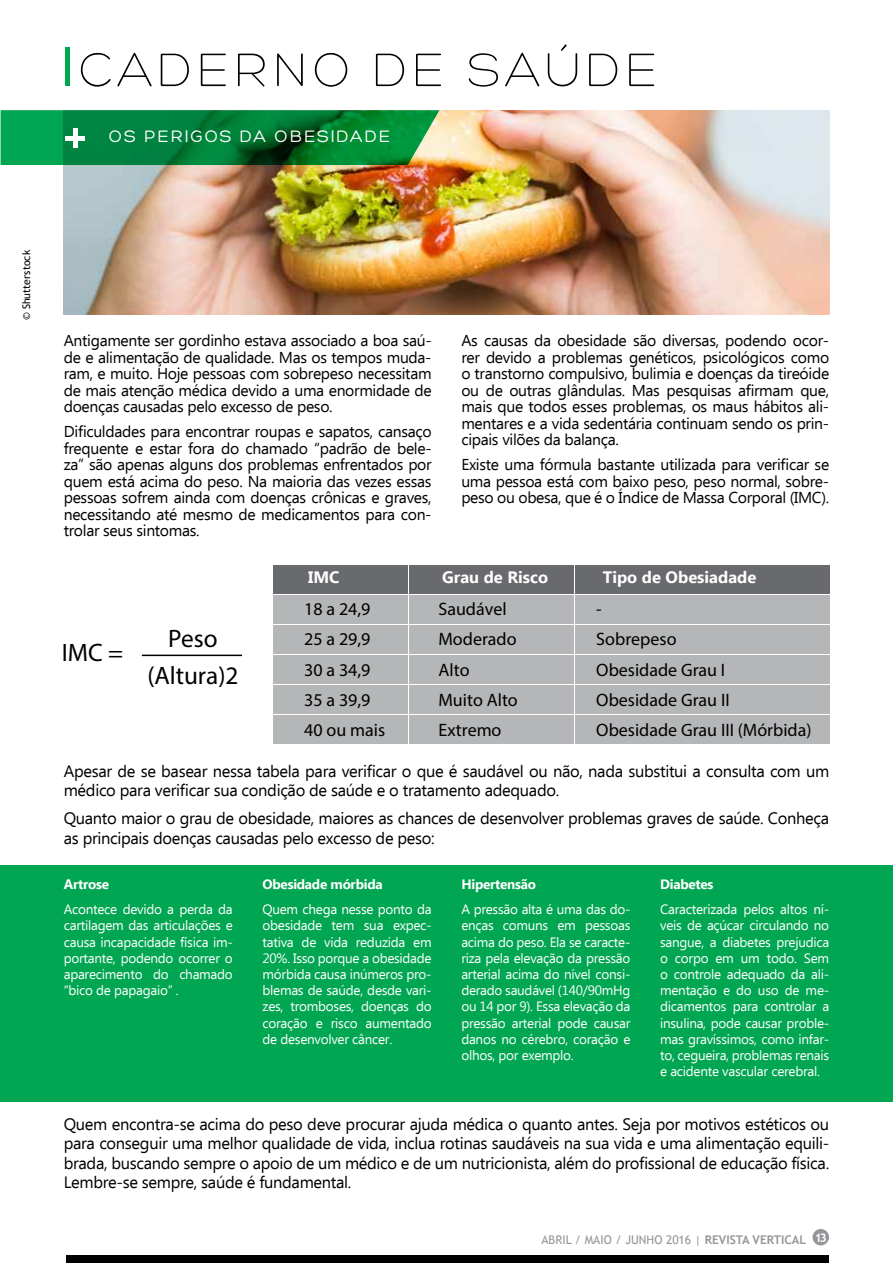
<style>
.page{position:relative;width:893px;height:1263px;background:#fff}
.page>*{position:absolute;margin:0;border:0;box-sizing:border-box;transform-origin:0 0}
.t1{font:300 51px "Hero";letter-spacing:.09em;color:#000}
.t2{font:25.2px/36.8px "Myriad Pro";color:#000;text-align:center}
.t3{font:18px/30.2px "Myriad Pro";color:#000}
.t4{font:18px "Hero";letter-spacing:.1em;color:#fff}
.t5{font:16.5px/19.5px "Ebrima";letter-spacing:-.02em;color:#000}
.t6{font:700 16.5px "Ebrima";color:#fff}
.t7{font:15.75px/16.5px "Ebrima";letter-spacing:-.02em;color:#000;text-align:justify}
.t8{font:13.5px/16.2px "Ebrima";letter-spacing:-.02em;color:#fff;text-align:justify}
.t9{font:700 13.5px "Ebrima";letter-spacing:-.02em;color:#fff}
.t10{font:12px "Trebuchet MS";color:#939598}
.t11{font:10.5px "Trebuchet MS";color:#000}
.s1{font-weight:700}
</style>
<div class="page">
<div style="left:813px;top:1229px;width:16px;height:16px;background:#939598;border-radius:50%"></div>
<div style="left:0;top:865px;width:893px;height:237px;background:#00a651"></div>
<div style="left:66px;top:1256px;width:763px;height:7px;background:#000"></div>
<img style="left:64px;top:110px;width:765px;height:204px">
<div style="left:65px;top:48px;width:5px;height:38px;background:#00a74c"></div>
<svg style="left:0;top:110px;width:439px;height:55px;background:#0a863e"></svg>
<div style="left:73px;top:128px;width:5px;height:20px;background:#fff"></div>
<hr style="left:65px;top:136px;width:20px;height:4px;background:#fff">
<div style="left:273px;top:565px;width:134px;height:29px;background:#696a6d"></div>
<div style="left:409px;top:565px;width:165px;height:29px;background:#696a6d"></div>
<div style="left:575px;top:565px;width:255px;height:29px;background:#696a6d"></div>
<div style="left:273px;top:595px;width:134px;height:29px;background:#b4b6b8"></div>
<div style="left:409px;top:595px;width:165px;height:29px;background:#b4b6b8"></div>
<div style="left:575px;top:595px;width:255px;height:29px;background:#b4b6b8"></div>
<div style="left:273px;top:626px;width:134px;height:28px;background:#b4b6b8"></div>
<div style="left:409px;top:626px;width:165px;height:28px;background:#b4b6b8"></div>
<div style="left:575px;top:626px;width:255px;height:28px;background:#b4b6b8"></div>
<div style="left:273px;top:656px;width:134px;height:28px;background:#b4b6b8"></div>
<div style="left:409px;top:656px;width:165px;height:28px;background:#b4b6b8"></div>
<div style="left:575px;top:656px;width:255px;height:28px;background:#b4b6b8"></div>
<div style="left:273px;top:686px;width:134px;height:28px;background:#b4b6b8"></div>
<div style="left:409px;top:686px;width:165px;height:28px;background:#b4b6b8"></div>
<div style="left:575px;top:686px;width:255px;height:28px;background:#b4b6b8"></div>
<div style="left:273px;top:716px;width:134px;height:28px;background:#b4b6b8"></div>
<div style="left:409px;top:716px;width:165px;height:28px;background:#b4b6b8"></div>
<div style="left:575px;top:716px;width:255px;height:28px;background:#b4b6b8"></div>
<hr style="left:142px;top:655px;width:100px;height:1px;background:#000">
<h1 class="t1" style="left:78px;top:44px;width:580px">CADERNO DE SAÚDE</h1>
<p class="t4" style="left:109px;top:127px;width:283px">OS PERIGOS DA OBESIDADE</p>
<p class="t11" style="left:20px;top:320px;width:71px;rotate:-90deg">© Shutterstock</p>
<p class="t7" style="left:64px;top:333px;width:369px">Antigamente ser gordinho estava associado a boa saú&shy;de e alimentação de qualidade. Mas os tempos muda&shy;ram, e muito. Hoje pessoas com sobrepeso necessitam de mais atenção médica devido a uma enormidade de doenças causadas pelo excesso de peso.</p>
<p class="t7" style="left:64px;top:424px;width:369px">Dificuldades para encontrar roupas e sapatos, cansaço frequente e estar fora do chamado “padrão de bele&shy;za” são apenas alguns dos problemas enfrentados por quem está acima do peso. Na maioria das vezes essas pessoas sofrem ainda com doenças crônicas e graves, necessitando até mesmo de medicamentos para con&shy;trolar seus sintomas.</p>
<p class="t7" style="left:461px;top:333px;width:369px">As causas da obesidade são diversas, podendo ocor&shy;rer devido a problemas genéticos, psicológicos como o transtorno compulsivo, bulimia e doenças da tireóide ou de outras glândulas. Mas pesquisas afirmam que, mais que todos esses problemas, os maus hábitos ali&shy;mentares e a vida sedentária continuam sendo os prin&shy;cipais vilões da balança.</p>
<p class="t7" style="left:461px;top:457px;width:369px">Existe uma fórmula bastante utilizada para verificar se uma pessoa está com baixo peso, peso normal, sobre&shy;peso ou obesa, que é o Índice de Massa Corporal (IMC).</p>
<h2 class="t2" style="left:62px;top:634px;width:63px">IMC =</h2>
<h2 class="t2" style="left:147px;top:620px;width:93px">Peso (Altura)2</h2>
<p class="t6" style="left:308px;top:565px;width:33px">IMC</p>
<p class="t6" style="left:442px;top:565px;width:108px">Grau de Risco</p>
<p class="t6" style="left:603px;top:565px;width:155px">Tipo de Obesiadade</p>
<p class="t3" style="left:304px;top:594px;width:82px">18 a 24,9<br>25 a 29,9<br>30 a 34,9<br>35 a 39,9<br>40 ou mais</p>
<p class="t3" style="left:438px;top:594px;width:81px">Saudável<br>Moderado<br>Alto<br>Muito Alto<br>Extremo</p>
<p class="t3" style="left:596px;top:594px;width:217px">-<br>Sobrepeso<br>Obesidade Grau I<br>Obesidade Grau II<br>Obesidade Grau III (Mórbida)</p>
<p class="t5" style="left:64px;top:762px;width:767px">Apesar de se basear nessa tabela para verificar o que é saudável ou não, nada substitui a consulta com um médico para verificar sua condição de saúde e o tratamento adequado.</p>
<p class="t5" style="left:64px;top:810px;width:767px">Quanto maior o grau de obesidade, maiores as chances de desenvolver problemas graves de saúde. Conheça as principais doenças causadas pelo excesso de peso:</p>
<p class="t9" style="left:64px;top:875px;width:47px">Artrose</p>
<p class="t8" style="left:64px;top:902px;width:171px">Acontece devido a perda da cartilagem das articulações e causa incapacidade física im&shy;portante, podendo ocorrer o aparecimento do chamado “bico de papagaio” .</p>
<p class="t9" style="left:263px;top:875px;width:122px">Obesidade mórbida</p>
<p class="t8" style="left:263px;top:902px;width:171px">Quem chega nesse ponto da obesidade tem sua expec&shy;tativa de vida reduzida em 20%. Isso porque a obesidade mórbida causa inúmeros pro&shy;blemas de saúde, desde vari&shy;zes, tromboses, doenças do coração e risco aumentado de desenvolver câncer.</p>
<p class="t9" style="left:461px;top:875px;width:76px">Hipertensão</p>
<p class="t8" style="left:461px;top:902px;width:171px">A pressão alta é uma das do&shy;enças comuns em pessoas acima do peso. Ela se caracte&shy;riza pela elevação da pressão arterial acima do nível consi&shy;derado saudável (140/90mHg ou 14 por 9). Essa elevação da pressão arterial pode causar danos no cérebro, coração e olhos, por exemplo.</p>
<p class="t9" style="left:660px;top:875px;width:55px">Diabetes</p>
<p class="t8" style="left:660px;top:902px;width:171px">Caracterizada pelos altos ní&shy;veis de açúcar circulando no sangue, a diabetes prejudica o corpo em um todo. Sem o controle adequado da ali&shy;mentação e do uso de me&shy;dicamentos para controlar a insulina, pode causar proble&shy;mas gravíssimos, como infar&shy;to, cegueira, problemas renais e acidente vascular cerebral.</p>
<p class="t5" style="left:64px;top:1115px;width:767px;text-align:justify">Quem encontra-se acima do peso deve procurar ajuda médica o quanto antes. Seja por motivos estéticos ou para conseguir uma melhor qualidade de vida, inclua rotinas saudáveis na sua vida e uma alimentação equili&shy;brada, buscando sempre o apoio de um médico e de um nutricionista, além do profissional de educação física.<br>Lembre-se sempre, saúde é fundamental.</p>
<p class="t10" style="left:541px;top:1232px;width:287px">ABRIL / MAIO / JUNHO 2016 | <span class="s1">REVISTA VERTICAL</span> <sup>13</sup></p>
</div>
